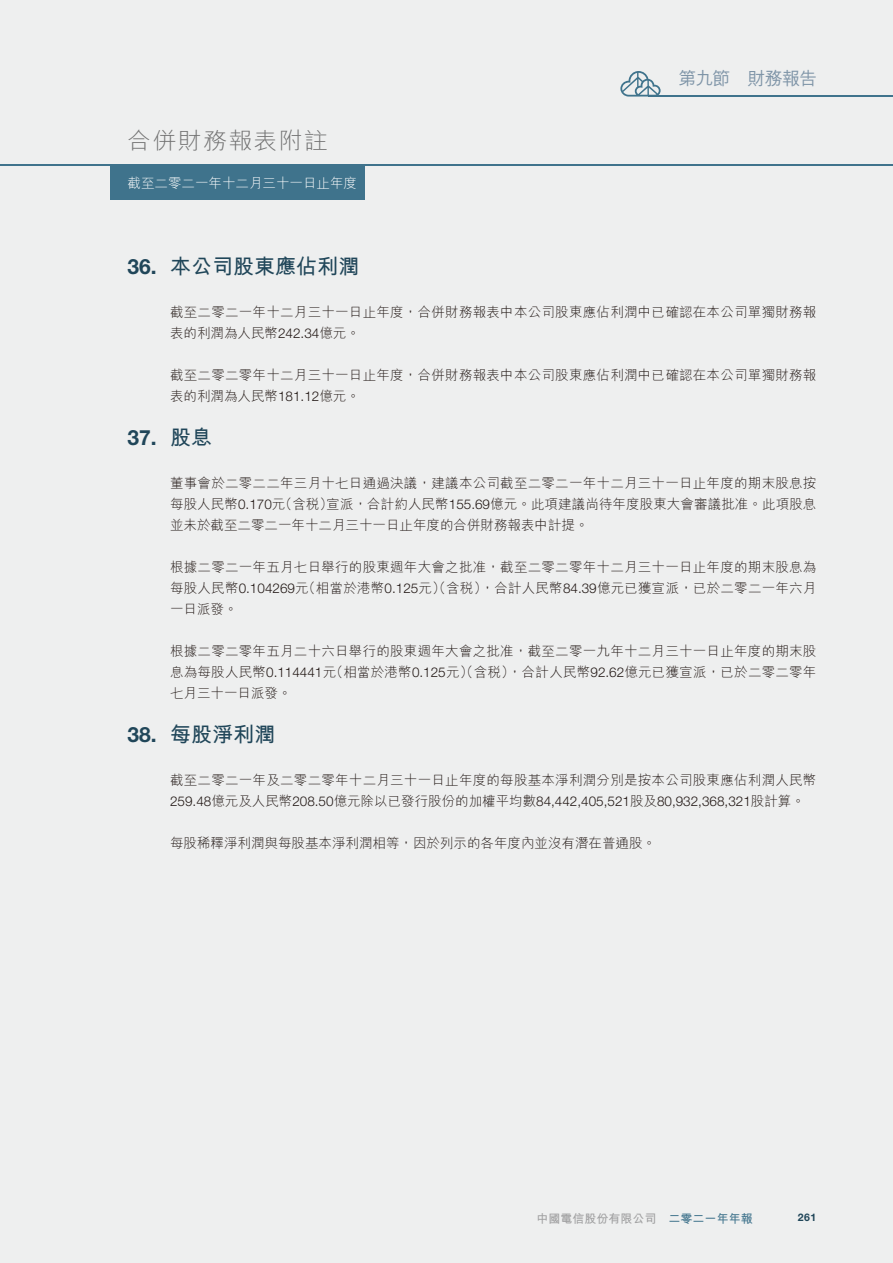
<style>
.page{position:relative;width:893px;height:1263px;background:#eeefef}
.page>*{position:absolute;margin:0;border:0;box-sizing:border-box;transform-origin:0 0}
.t1{font:22.8px "M Hei HK Light E Ten B5 H";letter-spacing:.05em;color:#717171;scale:1.05 1}
.t2{font:21px "M Hei HK Bold E Ten B5 H";color:#204659}
.t3{font:700 21px "Helvetica Neue LT Std";color:#204659}
.t4{font:18px "M Hei HK Medium E Ten B5 H";letter-spacing:-.045em;color:#7e94a7}
.t5{font:13.5px/21px "M Hei HK Light E Ten B5 H";letter-spacing:.02em;color:#231916;text-align:justify}
.t6{font:300 13.5px "Helvetica Neue LT Std";color:#231916}
.t7{font:13.5px "M Hei HK Light E Ten B5 H";color:#231916}
.t8{font:13.5px "M Hei HK Light E Ten B5 H";color:#fff}
.t9{font:12px "M Hei HK Bold E Ten B5 H";color:#9f9fa0}
.t10{font:700 10.5px "Helvetica Neue LT Std";color:#204659}
.s1{font-family:"Helvetica Neue LT Std";font-weight:700}
.s2{font-family:"Helvetica Neue LT Std";font-weight:300}
.s3{font-family:"M Hei HK Bold E Ten B5 H";font-weight:400}
.s4{font-family:"M Hei HK Light E Ten B5 H";font-weight:400}
.s5{color:#3f738c}
</style>
<div class="page">
<div style="left:111px;top:165px;width:254px;height:35px;background:#3f738c"></div>
<hr style="left:0;top:164px;width:893px;height:2px;background:#3f738c">
<svg style="left:620px;top:71px;width:41px;height:26px"></svg>
<hr style="left:649px;top:95px;width:244px;height:2px;background:#3f738c">
<h1 class="t1" style="left:128px;top:132px;width:192px">合併財務報表附註</h1>
<p class="t8" style="left:128px;top:178px;width:231px">截至二零二一年十二月三十一日止年度</p>
<h3 class="t4" style="left:679px;top:71px;width:140px">第九節 財務報告</h3>
<h2 class="t2" style="left:128px;top:258px;width:233px"><span class="s1">36.</span> 本公司股東應佔利潤</h2>
<p class="t5" style="left:170px;top:303px;width:648px">截至二零二一年十二月三十一日止年度，合併財務報表中本公司股東應佔利潤中已確認在本公司單獨財務報表的利潤為人民幣<span class="s2">242.34</span>億元。</p>
<p class="t5" style="left:170px;top:366px;width:648px">截至二零二零年十二月三十一日止年度，合併財務報表中本公司股東應佔利潤中已確認在本公司單獨財務報表的利潤為人民幣<span class="s2">181.12</span>億元。</p>
<h2 class="t3" style="left:128px;top:430px;width:86px">37. <span class="s3">股息</span></h2>
<p class="t5" style="left:170px;top:474px;width:648px">董事會於二零二二年三月十七日通過決議，建議本公司截至二零二一年十二月三十一日止年度的期末股息按每股人民幣<span class="s2">0.170</span>元（含稅）宣派，合計約人民幣<span class="s2">155.69</span>億元。此項建議尚待年度股東大會審議批准。此項股息並未於截至二零二一年十二月三十一日止年度的合併財務報表中計提。</p>
<p class="t5" style="left:170px;top:558px;width:648px">根據二零二一年五月七日舉行的股東週年大會之批准，截至二零二零年十二月三十一日止年度的期末股息為每股人民幣<span class="s2">0.104269</span>元（相當於港幣<span class="s2">0.125</span>元）（含稅），合計人民幣<span class="s2">84.39</span>億元已獲宣派，已於二零二一年六月一日派發。</p>
<p class="t5" style="left:170px;top:642px;width:648px">根據二零二零年五月二十六日舉行的股東週年大會之批准，截至二零一九年十二月三十一日止年度的期末股息為每股人民幣<span class="s2">0.114441</span>元（相當於港幣<span class="s2">0.125</span>元）（含稅），合計人民幣<span class="s2">92.62</span>億元已獲宣派，已於二零二零年七月三十一日派發。</p>
<h2 class="t2" style="left:128px;top:726px;width:149px"><span class="s1">38.</span> 每股淨利潤</h2>
<p class="t5" style="left:170px;top:771px;width:648px">截至二零二一年及二零二零年十二月三十一日止年度的每股基本淨利潤分別是按本公司股東應佔利潤人民幣</p>
<p class="t6" style="left:170px;top:796px;width:636px">259.48<span class="s4">億元及人民幣</span>208.50<span class="s4">億元除以已發行股份的加權平均數</span>84,442,405,521<span class="s4">股及</span>80,932,368,321<span class="s4">股計算。</span></p>
<p class="t7" style="left:170px;top:838px;width:488px">每股稀釋淨利潤與每股基本淨利潤相等，因於列示的各年度內並沒有潛在普通股。</p>
<p class="t9" style="left:537px;top:1214px;width:217px">中國電信股份有限公司 <span class="s5">二零二一年年報</span></p>
<p class="t10" style="left:798px;top:1214px;width:20px">261</p>
</div>
